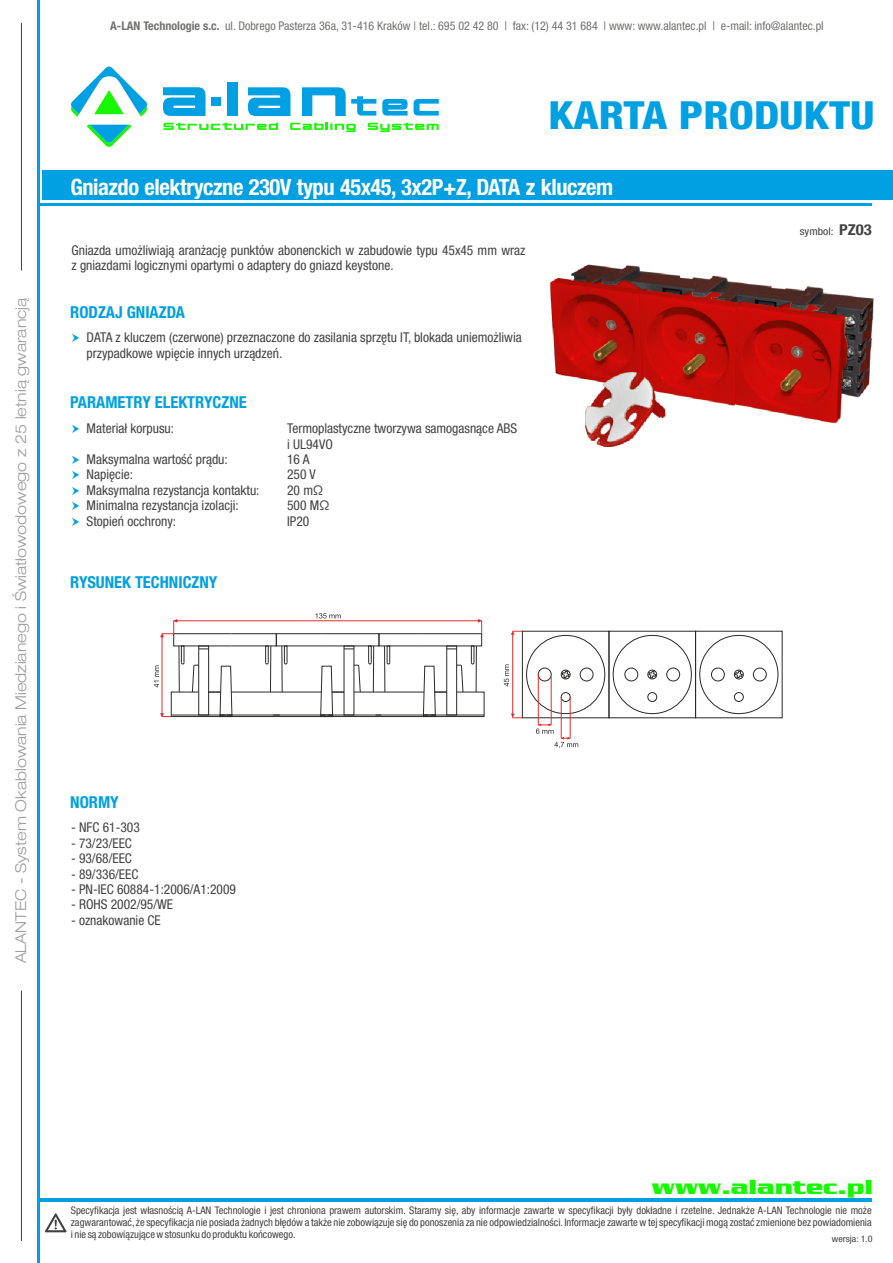
<style>
.page{position:relative;width:893px;height:1263px;background:#fff}
.page>*{position:absolute;margin:0;border:0;box-sizing:border-box;transform-origin:0 0}
.t1{font:800 condensed 38.85px "Helvetica Neue LT Pro";color:#00a0e3;scale:1.14 1}
.t2{font:700 condensed 22.5px "Helvetica Neue LT Pro";letter-spacing:-.02em;color:#fefefe}
.t3{font:700 21px "Serpentine";color:#17f700;scale:1.14 1}
.t4{font:700 condensed 16.5px "Helvetica Neue LT Pro";color:#00a0e3}
.t5{font:300 expanded 15px "Helvetica Neue LT Pro";color:#9d9e9e}
.t6{font:condensed 13.5px/15.5px "Helvetica Neue LT Pro";color:#434242}
.t7{font:condensed 12px "Helvetica Neue LT Pro";color:#727271}
.t8{font:condensed 10.5px/12px "Helvetica Neue LT Pro";color:#434242;text-align:justify}
.t9{font:condensed 10.5px "Helvetica Neue LT Pro";color:#434242;scale:1.11 1}
.t10{font:condensed 9px "Helvetica Neue LT Pro";color:#434242;scale:1.11 1}
.s1{font-weight:700}
.s2{font-weight:700;font-size:15px}
</style>
<div class="page">
<div style="left:43px;top:170px;width:850px;height:30px;background:#00a0e3"></div>
<hr style="left:40px;top:1198px;width:832px;height:4px;background:#00a0e3">
<hr style="left:40px;top:203px;width:832px;height:3px;background:#00a0e3">
<svg style="left:71px;top:66px;width:76px;height:81px"></svg>
<svg style="left:163px;top:123px;width:115px;height:7px"></svg>
<svg style="left:290px;top:123px;width:66px;height:9px"></svg>
<svg style="left:368px;top:123px;width:71px;height:9px"></svg>
<svg style="left:163px;top:87px;width:43px;height:29px"></svg>
<div style="left:212px;top:97px;width:9px;height:9px;background:#00a0e3"></div>
<div style="left:227px;top:83px;width:11px;height:33px;background:#00a0e3"></div>
<svg style="left:248px;top:87px;width:42px;height:29px"></svg>
<svg style="left:302px;top:87px;width:74px;height:29px"></svg>
<svg style="left:382px;top:99px;width:26px;height:17px"></svg>
<svg style="left:414px;top:99px;width:25px;height:17px"></svg>
<svg style="left:45px;top:1213px;width:22px;height:19px"></svg>
<hr style="left:38px;top:0;width:2px;height:1263px;background:#00a0e3">
<hr style="left:21px;top:991px;width:1px;height:250px;background:#434242">
<hr style="left:21px;top:23px;width:1px;height:248px;background:#434242">
<div style="left:522px;top:631px;width:87px;height:87px;border:1px solid #2b2a29"></div>
<div style="left:526px;top:635px;width:79px;height:79px;border:1px solid #2b2a29;border-radius:50%"></div>
<div style="left:538px;top:668px;width:13px;height:13px;border:1px solid #2b2a29;border-radius:50%"></div>
<div style="left:561px;top:670px;width:9px;height:9px;border:1px solid #2b2a29;border-radius:50%"></div>
<div style="left:580px;top:668px;width:13px;height:13px;border:1px solid #2b2a29;border-radius:50%"></div>
<div style="left:561px;top:692px;width:9px;height:10px;border:1px solid #2b2a29;border-radius:50%"></div>
<svg style="left:562px;top:671px;width:7px;height:7px"></svg>
<div style="left:609px;top:631px;width:87px;height:87px;border:1px solid #2b2a29"></div>
<div style="left:613px;top:635px;width:78px;height:79px;border:1px solid #2b2a29;border-radius:50%"></div>
<div style="left:625px;top:668px;width:13px;height:13px;border:1px solid #2b2a29;border-radius:50%"></div>
<div style="left:648px;top:670px;width:9px;height:9px;border:1px solid #2b2a29;border-radius:50%"></div>
<div style="left:667px;top:668px;width:13px;height:13px;border:1px solid #2b2a29;border-radius:50%"></div>
<div style="left:648px;top:692px;width:9px;height:10px;border:1px solid #2b2a29;border-radius:50%"></div>
<svg style="left:648px;top:671px;width:8px;height:7px"></svg>
<div style="left:695px;top:631px;width:87px;height:87px;border:1px solid #2b2a29"></div>
<div style="left:700px;top:635px;width:78px;height:79px;border:1px solid #2b2a29;border-radius:50%"></div>
<div style="left:711px;top:668px;width:13px;height:13px;border:1px solid #2b2a29;border-radius:50%"></div>
<div style="left:734px;top:670px;width:9px;height:9px;border:1px solid #2b2a29;border-radius:50%"></div>
<div style="left:753px;top:668px;width:13px;height:13px;border:1px solid #2b2a29;border-radius:50%"></div>
<div style="left:734px;top:692px;width:9px;height:10px;border:1px solid #2b2a29;border-radius:50%"></div>
<svg style="left:735px;top:671px;width:8px;height:7px"></svg>
<svg style="left:504px;top:664px;width:5px;height:22px"></svg>
<svg style="left:511px;top:631px;width:11px;height:4px"></svg>
<hr style="left:512px;top:631px;width:1px;height:87px;background:#e52d2c">
<hr style="left:538px;top:674px;width:1px;height:51px;background:#e52d2c">
<hr style="left:551px;top:676px;width:1px;height:49px;background:#e52d2c">
<hr style="left:561px;top:697px;width:1px;height:41px;background:#e52d2c">
<hr style="left:570px;top:698px;width:1px;height:40px;background:#e52d2c">
<svg style="left:536px;top:723px;width:42px;height:25px"></svg>
<svg style="left:511px;top:714px;width:11px;height:4px"></svg>
<div style="left:174px;top:633px;width:58px;height:13px;border:1px solid #2b2a29"></div>
<div style="left:199px;top:646px;width:10px;height:69px;border:1px solid #2b2a29"></div>
<hr style="left:179px;top:646px;width:1px;height:46px;background:#2b2a29">
<div style="left:231px;top:633px;width:45px;height:13px;border:1px solid #2b2a29"></div>
<hr style="left:270px;top:646px;width:1px;height:46px;background:#2b2a29">
<div style="left:181px;top:646px;width:3px;height:17px;border:1px solid #2b2a29"></div>
<div style="left:265px;top:646px;width:3px;height:17px;border:1px solid #2b2a29"></div>
<div style="left:321px;top:633px;width:58px;height:13px;border:1px solid #2b2a29"></div>
<hr style="left:373px;top:646px;width:1px;height:46px;background:#2b2a29">
<div style="left:276px;top:633px;width:45px;height:13px;border:1px solid #2b2a29"></div>
<hr style="left:282px;top:646px;width:1px;height:46px;background:#2b2a29">
<div style="left:368px;top:646px;width:3px;height:17px;border:1px solid #2b2a29"></div>
<div style="left:284px;top:646px;width:3px;height:17px;border:1px solid #2b2a29"></div>
<div style="left:424px;top:633px;width:58px;height:13px;border:1px solid #2b2a29"></div>
<div style="left:447px;top:646px;width:10px;height:69px;border:1px solid #2b2a29"></div>
<hr style="left:476px;top:646px;width:1px;height:46px;background:#2b2a29">
<div style="left:379px;top:633px;width:45px;height:13px;border:1px solid #2b2a29"></div>
<hr style="left:384px;top:646px;width:1px;height:46px;background:#2b2a29">
<div style="left:471px;top:646px;width:3px;height:17px;border:1px solid #2b2a29"></div>
<div style="left:387px;top:646px;width:3px;height:17px;border:1px solid #2b2a29"></div>
<svg style="left:315px;top:613px;width:26px;height:5px"></svg>
<hr style="left:174px;top:620px;width:308px;height:1px;background:#e52d2c">
<hr style="left:162px;top:634px;width:1px;height:82px;background:#e52d2c">
<svg style="left:160px;top:619px;width:17px;height:18px"></svg>
<svg style="left:478px;top:619px;width:4px;height:15px"></svg>
<svg style="left:154px;top:657px;width:330px;height:60px"></svg>
<img style="left:550px;top:264px;width:324px;height:183px">
<p class="t5" style="left:16px;top:963px;width:667px;rotate:-90deg">ALANTEC - System Okablowania Miedzianego i Światłowodowego z 25 letnią gwarancją</p>
<p class="t7" style="left:110px;top:22px;width:715px"><span class="s1">A-LAN Technologie s.c.</span> ul. Dobrego Pasterza 36a, 31-416 Kraków | tel.: 695 02 42 80 | fax: (12) 44 31 684 | www: www.alantec.pl | e-mail: info@alantec.pl</p>
<h1 class="t1" style="left:548px;top:101px;width:288px">KARTA PRODUKTU</h1>
<h2 class="t2" style="left:70px;top:179px;width:544px">Gniazdo elektryczne 230V typu 45x45, 3x2P+Z, DATA z kluczem</h2>
<p class="t6" style="left:72px;top:244px;width:455px">Gniazda umożliwiają aranżację punktów abonenckich w zabudowie typu 45x45 mm wraz z gniazdami logicznymi opartymi o adaptery do gniazd keystone.</p>
<p class="t4" style="left:70px;top:306px;width:116px">RODZAJ GNIAZDA</p>
<p class="t6" style="left:87px;top:332px;width:437px">DATA z kluczem (czerwone) przeznaczone do zasilania sprzętu IT, blokada uniemożliwia przypadkowe wpięcie innych urządzeń.</p>
<p class="t4" style="left:70px;top:397px;width:178px">PARAMETRY ELEKTRYCZNE</p>
<p class="t6" style="left:87px;top:422px;width:89px">Materiał korpusu:</p>
<p class="t6" style="left:287px;top:422px;width:232px">Termoplastyczne tworzywa samogasnące ABS i UL94VO</p>
<p class="t6" style="left:87px;top:453px;width:143px">Maksymalna wartość prądu:</p>
<p class="t6" style="left:287px;top:453px;width:24px">16 A</p>
<p class="t6" style="left:87px;top:469px;width:48px">Napięcie:</p>
<p class="t6" style="left:287px;top:469px;width:30px">250 V</p>
<p class="t6" style="left:87px;top:484px;width:174px">Maksymalna rezystancja kontaktu:</p>
<p class="t6" style="left:287px;top:484px;width:38px">20 mΩ</p>
<p class="t6" style="left:87px;top:500px;width:154px">Minimalna rezystancja izolacji:</p>
<p class="t6" style="left:287px;top:500px;width:44px">500 MΩ</p>
<p class="t6" style="left:87px;top:515px;width:91px">Stopień occhrony:</p>
<p class="t6" style="left:287px;top:515px;width:24px">IP20</p>
<p class="t4" style="left:70px;top:576px;width:149px">RYSUNEK TECHNICZNY</p>
<p class="t4" style="left:70px;top:796px;width:50px">NORMY</p>
<p class="t6" style="left:71px;top:821px;width:70px">- NFC 61-303</p>
<p class="t6" style="left:71px;top:837px;width:62px">- 73/23/EEC</p>
<p class="t6" style="left:71px;top:852px;width:62px">- 93/68/EEC</p>
<p class="t6" style="left:71px;top:868px;width:69px">- 89/336/EEC</p>
<p class="t6" style="left:71px;top:883px;width:166px">- PN-IEC 60884-1:2006/A1:2009</p>
<p class="t6" style="left:71px;top:899px;width:104px">- ROHS 2002/95/WE</p>
<p class="t6" style="left:71px;top:914px;width:91px">- oznakowanie CE</p>
<p class="t9" style="left:800px;top:227px;width:66px">symbol: <span class="s2">PZ03</span></p>
<h3 class="t3" style="left:652px;top:1175px;width:196px">www.alantec.pl</h3>
<p class="t8" style="left:71px;top:1206px;width:802px">Specyfikacja jest własnością A-LAN Technologie i jest chroniona prawem autorskim. Staramy się, aby informacje zawarte w specyfikacji były dokładne i rzetelne. Jednakże A-LAN Technologie nie może zagwarantować,że specyfikacja nie posiada żadnych błędów a także nie zobowiązuje się do ponoszenia za nie odpowiedzialności. Informacje zawarte w tej specyfikacji mogą zostać zmienione bez powiadomienia i nie są zobowiązujące w stosunku do produktu końcowego.</p>
<p class="t10" style="left:832px;top:1235px;width:38px">wersja: 1.0</p>
</div>
